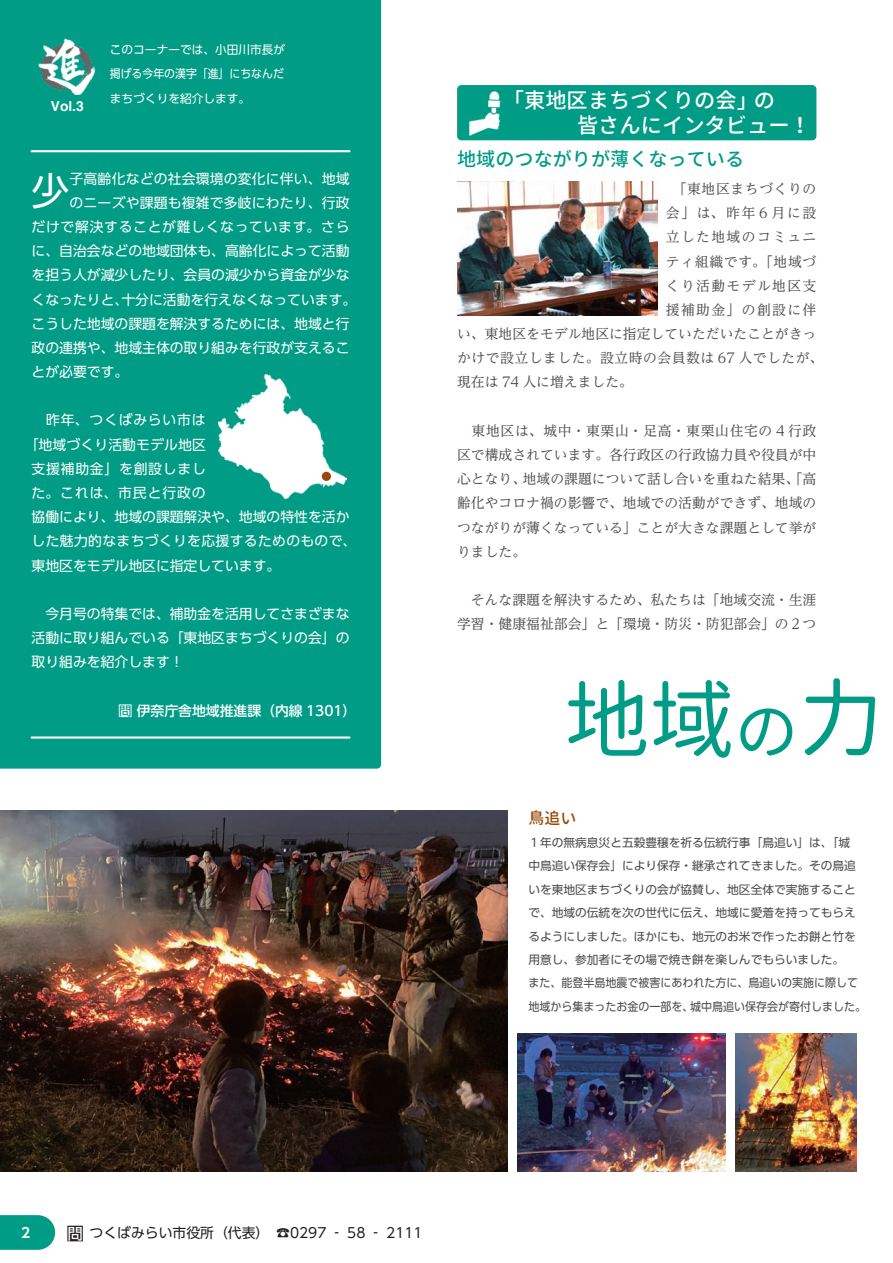
<style>
.page{position:relative;width:893px;height:1263px;background:#fff}
.page>*{position:absolute;margin:0;border:0;box-sizing:border-box;transform-origin:0 0}
.t1{font:85.05px "Gen Jyuu Gothic L";color:#009c86}
.t2{font:37.95px "UD Shin Go Pr 6 N";color:#fff}
.t3{font:500 21.3px/25.5px "Gen Jyuu Gothic L";color:#fff}
.t4{font:500 19.2px "Gen Jyuu Gothic L";color:#009c86}
.t5{font:500 15.9px "Gen Jyuu Gothic L";color:#9a4606}
.t6{font:13.8px/24.2px "UD Shin Go Pr 6 N";color:#fff;text-align:justify}
.t7{font:13.8px/24.2px "UD Reimin Pr 6 N";color:#4b4c4d;text-align:justify}
.t8{font:13.8px "UD Reimin Pr 6 N";letter-spacing:.1em;color:#4b4c4d}
.t9{font:13.8px "UD Shin Go Pr 6 N";color:#231f20}
.t10{font:13.8px "UD Reimin Pr 6 N";letter-spacing:.04em;color:#4b4c4d}
.t11{font:13.8px "UD Shin Go Pr 6 N";letter-spacing:.025em;color:#fff}
.t12{font:13.8px "UD Shin Go Pr 6 N";letter-spacing:.05em;color:#fff}
.t13{font:500 13.8px "UD Shin Go Pr 6 N";color:#fff}
.t14{font:13.8px "UD Shin Go Pr 6 N";letter-spacing:.06em;color:#fff}
.t15{font:13.8px "UD Shin Go Pr 6 N";letter-spacing:.055em;color:#fff}
.t16{font:13.8px "UD Shin Go Pr 6 N";letter-spacing:.065em;color:#fff}
.t17{font:13.8px "UD Reimin Pr 6 N";letter-spacing:.045em;color:#4b4c4d}
.t18{font:13.8px "UD Reimin Pr 6 N";letter-spacing:.05em;color:#4b4c4d}
.t19{font:700 13.8px "Helvetica";color:#fff}
.t20{font:700 13.8px "UD Shin Go Pr 6 N De";color:#fff}
.t21{font:11.7px/23.4px "UD Shin Go Pr 6 N";color:#4b4c4d}
.t22{font:11.7px/24.2px "UD Shin Go Pr 6";color:#fff;text-align:justify}
.s1{font-size:63.75px}
.s2{font-weight:500;font-size:16.95px}
</style>
<div class="page">
<div style="left:0;top:0;width:381px;height:769px;background:#009c86"></div>
<img style="left:35px;top:35px;width:65px;height:59px">
<img style="left:457px;top:182px;width:200px;height:133px">
<hr style="left:32px;top:150px;width:317px;height:2px;background:#fff">
<hr style="left:32px;top:736px;width:317px;height:3px;background:#fff">
<img style="left:0;top:810px;width:507px;height:361px">
<img style="left:736px;top:1033px;width:121px;height:138px">
<img style="left:518px;top:1033px;width:207px;height:138px">
<div style="left:457px;top:85px;width:359px;height:55px;background:#009c86;border-radius:4px"></div>
<img style="left:457px;top:85px;width:59px;height:56px">
<img style="left:219px;top:374px;width:128px;height:125px">
<div style="left:322px;top:472px;width:9px;height:9px;background:#9a4606;border-radius:50%"></div>
<svg style="left:0;top:1215px;width:55px;height:35px;background:#13a38f"></svg>
<p class="t19" style="left:51px;top:97px;width:35px">Vol.3</p>
<p class="t22" style="left:110px;top:37px;width:177px">このコーナーでは、小田川市長が掲げる今年の漢字「進」にちなんだまちづくりを紹介します。</p>
<h2 class="t2" style="left:32px;top:160px;width:40px">少</h2>
<p class="t6" style="left:70px;top:166px;width:281px">子高齢化などの社会環境の変化に伴い、地域</p>
<p class="t6" style="left:70px;top:190px;width:281px">のニーズや課題も複雑で多岐にわたり、行政</p>
<p class="t12" style="left:32px;top:216px;width:319px">だけで解決することが難しくなっています。さら</p>
<p class="t6" style="left:32px;top:238px;width:319px">に、自治会などの地域団体も、高齢化によって活動</p>
<p class="t6" style="left:32px;top:263px;width:319px">を担う人が減少したり、会員の減少から資金が少な</p>
<p class="t6" style="left:32px;top:287px;width:326px">くなったりと、十分に活動を行えなくなっています。</p>
<p class="t6" style="left:32px;top:311px;width:319px">こうした地域の課題を解決するためには、地域と行</p>
<p class="t6" style="left:32px;top:335px;width:319px">政の連携や、地域主体の取り組みを行政が支えるこ</p>
<p class="t6" style="left:32px;top:359px;width:98px">とが必要です。</p>
<p class="t14" style="left:32px;top:409px;width:176px">　昨年、つくばみらい市は</p>
<p class="t6" style="left:25px;top:432px;width:183px">「地域づくり活動モデル地区</p>
<p class="t15" style="left:32px;top:457px;width:176px">支援補助金」を創設しまし</p>
<p class="t16" style="left:32px;top:482px;width:176px">た。これは、市民と行政の</p>
<p class="t6" style="left:32px;top:504px;width:319px">協働により、地域の課題解決や、地域の特性を活か</p>
<p class="t11" style="left:32px;top:530px;width:326px">した魅力的なまちづくりを応援するためのもので、</p>
<p class="t6" style="left:32px;top:553px;width:250px">東地区をモデル地区に指定しています。</p>
<p class="t6" style="left:32px;top:601px;width:319px">　今月号の特集では、補助金を活用してさまざまな活動に取り組んでいる「東地区まちづくりの会」の取り組みを紹介します！</p>
<p class="t13" style="left:118px;top:699px;width:240px">問 伊奈庁舎地域推進課（内線 1301）</p>
<h3 class="t3" style="left:577px;top:87px;width:235px;text-indent:-116px">　　 「東地区まちづくりの会」の<br>皆さんにインタビュー！</h3>
<h3 class="t4" style="left:457px;top:145px;width:289px">地域のつながりが薄くなっている</h3>
<p class="t17" style="left:666px;top:177px;width:152px">　「東地区まちづくりの</p>
<p class="t7" style="left:666px;top:200px;width:152px">会」は、昨年 6 月に設</p>
<p class="t8" style="left:666px;top:226px;width:152px">立した地域のコミュニ</p>
<p class="t18" style="left:666px;top:250px;width:152px">ティ組織です。「地域づ</p>
<p class="t8" style="left:666px;top:274px;width:152px">くり活動モデル地区支</p>
<p class="t8" style="left:666px;top:298px;width:152px">援補助金」の創設に伴</p>
<p class="t7" style="left:457px;top:321px;width:361px">い、東地区をモデル地区に指定していただいたことがきっ</p>
<p class="t10" style="left:457px;top:347px;width:368px">かけで設立しました。設立時の会員数は 67 人でしたが、</p>
<p class="t7" style="left:457px;top:370px;width:177px">現在は 74 人に増えました。</p>
<p class="t7" style="left:457px;top:418px;width:361px">　東地区は、城中・東栗山・足高・東栗山住宅の 4 行政区で構成されています。各行政区の行政協力員や役員が中心となり、地域の課題について話し合いを重ねた結果、「高齢化やコロナ禍の影響で、地域での活動ができず、地域のつながりが薄くなっている」ことが大きな課題として挙がりました。</p>
<p class="t7" style="left:457px;top:587px;width:361px">　そんな課題を解決するため、私たちは「地域交流・生涯学習・健康福祉部会」と「環境・防災・防犯部会」の２つ</p>
<h1 class="t1" style="left:564px;top:658px;width:320px">地域<span class="s1">の</span>力</h1>
<p class="t5" style="left:528px;top:806px;width:49px">鳥追い</p>
<p class="t21" style="left:528px;top:830px;width:339px">１年の無病息災と五穀豊穣を祈る伝統行事「鳥追い」は、「城<br>中鳥追い保存会」により保存・継承されてきました。その鳥追いを東地区まちづくりの会が協賛し、地区全体で実施することで、地域の伝統を次の世代に伝え、地域に愛着を持ってもらえるようにしました。ほかにも、地元のお米で作ったお餅と竹を用意し、参加者にその場で焼き餅を楽しんでもらいました。<br>また、能登半島地震で被害にあわれた方に、鳥追いの実施に際して地域から集まったお金の一部を、城中鳥追い保存会が寄付しました。</p>
<p class="t20" style="left:21px;top:1221px;width:11px">2</p>
<p class="t9" style="left:67px;top:1222px;width:357px"><span class="s2">問</span>つくばみらい市役所（代表）　☎0297 ‐ 58 ‐ 2111</p>
</div>
